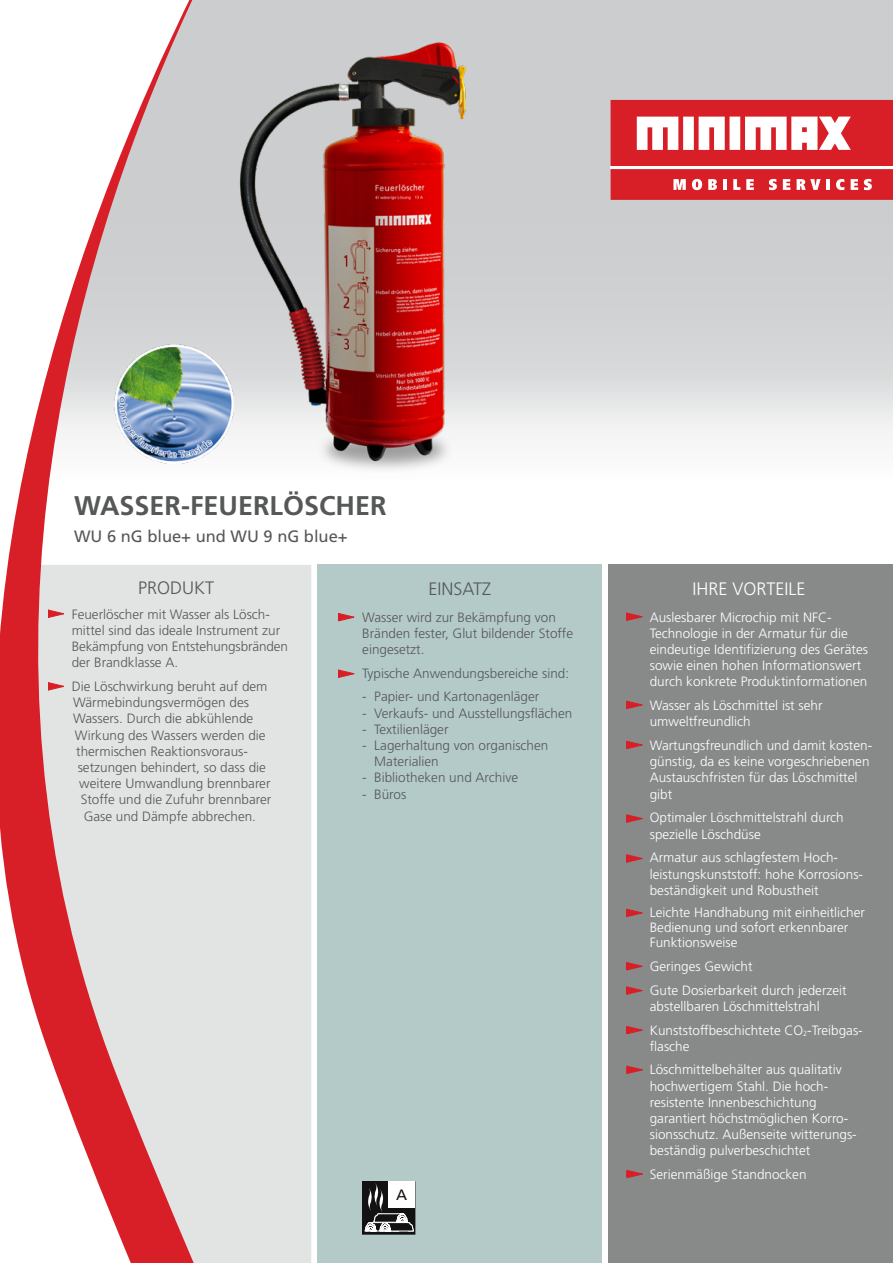
<style>
.page{position:relative;width:893px;height:1263px;background:#fff}
.page>*{position:absolute;margin:0;border:0;box-sizing:border-box;transform-origin:0 0}
.t1{font:700 27px "Frutiger CE";color:#565858}
.t2{font:300 18px "Frutiger CE";color:#565858}
.t3{font:300 18px "Frutiger CE";color:#fff}
.t4{font:16.5px "Frutiger CE";color:#565858}
.t5{font:15px "Frutiger BQ";color:#121212}
.t6{font:300 13.5px/16.2px "Frutiger CE";color:#fff}
.t7{font:300 13.5px/16.2px "Frutiger CE";color:#565858}
</style>
<div class="page">
<div style="left:199px;top:565px;width:112px;height:698px;background:#e2e4e4"></div>
<div style="left:317px;top:565px;width:285px;height:698px;background:#b4cac9"></div>
<svg style="left:338px;top:613px;width:16px;height:8px"></svg>
<div style="left:608px;top:565px;width:285px;height:698px;background:#888a8a"></div>
<svg style="left:626px;top:987px;width:17px;height:7px"></svg>
<svg style="left:611px;top:100px;width:282px;height:66px"></svg>
<div style="left:611px;top:169px;width:282px;height:31px;background:#d81f27"></div>
<svg style="left:673px;top:179px;width:13px;height:11px"></svg>
<svg style="left:692px;top:179px;width:10px;height:11px"></svg>
<svg style="left:708px;top:179px;width:9px;height:11px"></svg>
<hr style="left:723px;top:179px;width:4px;height:11px;background:#fff">
<svg style="left:733px;top:179px;width:7px;height:11px"></svg>
<svg style="left:746px;top:179px;width:8px;height:11px"></svg>
<svg style="left:769px;top:179px;width:8px;height:11px"></svg>
<svg style="left:783px;top:179px;width:7px;height:11px"></svg>
<svg style="left:797px;top:179px;width:24px;height:11px"></svg>
<hr style="left:826px;top:179px;width:4px;height:11px;background:#fff">
<svg style="left:836px;top:179px;width:8px;height:11px"></svg>
<svg style="left:851px;top:179px;width:7px;height:11px"></svg>
<svg style="left:864px;top:179px;width:8px;height:11px"></svg>
<div style="left:362px;top:1181px;width:53px;height:53px;border:1px solid #121212"></div>
<svg style="left:364px;top:1182px;width:51px;height:50px;background:#7e7e7e"></svg>
<svg style="left:0;top:0;width:199px;height:1263px"></svg>
<svg style="left:48px;top:610px;width:16px;height:7px"></svg>
<svg style="left:338px;top:670px;width:16px;height:7px"></svg>
<svg style="left:626px;top:741px;width:17px;height:8px"></svg>
<svg style="left:626px;top:613px;width:17px;height:7px"></svg>
<svg style="left:626px;top:855px;width:17px;height:7px"></svg>
<svg style="left:626px;top:909px;width:17px;height:8px"></svg>
<svg style="left:626px;top:962px;width:17px;height:8px"></svg>
<svg style="left:626px;top:1026px;width:17px;height:8px"></svg>
<img style="left:115px;top:345px;width:77px;height:119px">
<svg style="left:626px;top:815px;width:17px;height:7px"></svg>
<svg style="left:627px;top:1170px;width:16px;height:8px"></svg>
<svg style="left:627px;top:1066px;width:16px;height:7px"></svg>
<svg style="left:626px;top:701px;width:17px;height:8px"></svg>
<img style="left:192px;top:0;width:331px;height:487px">
<h1 class="t1" style="left:74px;top:490px;width:314px">WASSER-FEUERLÖSCHER</h1>
<p class="t4" style="left:74px;top:527px;width:275px">WU 6 nG blue+ und WU 9 nG blue+</p>
<h2 class="t2" style="left:138px;top:577px;width:78px">PRODUKT</h2>
<h2 class="t2" style="left:428px;top:578px;width:64px">EINSATZ</h2>
<h2 class="t3" style="left:692px;top:578px;width:115px">IHRE VORTEILE</h2>
<p class="t7" style="left:72px;top:606px;width:218px">Feuerlöscher mit Wasser als Lösch&shy;mittel sind das ideale Instrument zur<br>Bekämpfung von Entstehungsbränden der Brandklasse A.</p>
<p class="t7" style="left:72px;top:678px;width:197px">Die Löschwirkung beruht auf dem</p>
<p class="t7" style="left:73px;top:694px;width:177px">Wärmebindungsvermögen des</p>
<p class="t7" style="left:73px;top:710px;width:182px">Wassers. Durch die abkühlende</p>
<p class="t7" style="left:75px;top:727px;width:192px">Wirkung des Wassers werden die</p>
<p class="t7" style="left:76px;top:743px;width:172px">thermischen Reaktionsvoraus-</p>
<p class="t7" style="left:78px;top:759px;width:190px">setzungen behindert, so dass die</p>
<p class="t7" style="left:79px;top:775px;width:193px">weitere Umwandlung brennbarer</p>
<p class="t7" style="left:81px;top:791px;width:192px">Stoffe und die Zufuhr brennbarer</p>
<p class="t7" style="left:84px;top:808px;width:174px">Gase und Dämpfe abbrechen.</p>
<p class="t7" style="left:362px;top:609px;width:212px">Wasser wird zur Bekämpfung von<br>Bränden fester, Glut bildender Stoffe eingesetzt.</p>
<p class="t7" style="left:362px;top:665px;width:208px">Typische Anwendungsbereiche sind:</p>
<p class="t7" style="left:362px;top:688px;width:179px">- Papier- und Kartonagenläger</p>
<p class="t7" style="left:362px;top:705px;width:212px">- Verkaufs- und Ausstellungsflächen</p>
<p class="t7" style="left:362px;top:721px;width:88px">- Textilienläger</p>
<p class="t7" style="left:374px;top:737px;width:176px;text-indent:-12px">- Lagerhaltung von organischen<br>Materialien</p>
<p class="t7" style="left:362px;top:769px;width:157px">- Bibliotheken und Archive</p>
<p class="t7" style="left:362px;top:786px;width:46px">- Büros</p>
<p class="t5" style="left:396px;top:1186px;width:12px">A</p>
<p class="t6" style="left:650px;top:609px;width:220px">Auslesbarer Microchip mit NFC-Technologie in der Armatur für die eindeutige Identifizierung des Gerätes sowie einen hohen Informationswert durch konkrete Produktinformationen</p>
<p class="t6" style="left:650px;top:697px;width:174px">Wasser als Löschmittel ist sehr umweltfreundlich</p>
<p class="t6" style="left:650px;top:737px;width:224px">Wartungsfreundlich und damit kosten&shy;günstig, da es keine vorgeschriebenen<br>Austauschfristen für das Löschmittel gibt</p>
<p class="t6" style="left:650px;top:809px;width:195px">Optimaler Löschmittelstrahl durch spezielle Löschdüse</p>
<p class="t6" style="left:650px;top:849px;width:215px">Armatur aus schlagfestem Hoch&shy;leistungskunststoff: hohe Korrosions&shy;beständigkeit und Robustheit</p>
<p class="t6" style="left:650px;top:905px;width:217px;line-height:15px">Leichte Handhabung mit einheitlicher<br>Bedienung und sofort erkennbarer<br>Funktionsweise</p>
<p class="t6" style="left:650px;top:954px;width:199px;line-height:23.7px">Geringes Gewicht<br>Gute Dosierbarkeit durch jederzeit</p>
<p class="t6" style="left:650px;top:994px;width:215px;line-height:23.7px">abstellbaren Löschmittelstrahl<br>Kunststoffbeschichtete CO<sub>2</sub>-Treibgas-</p>
<p class="t6" style="left:650px;top:1034px;width:193px;line-height:23.7px">flasche<br>Löschmittelbehälter aus qualitativ</p>
<p class="t6" style="left:650px;top:1078px;width:207px">hochwertigem Stahl. Die hoch&shy;resistente Innenbeschichtung garantiert höchstmöglichen Korro&shy;sionsschutz. Außenseite witterungs&shy;beständig pulverbeschichtet</p>
<p class="t6" style="left:650px;top:1166px;width:158px">Serienmäßige Standnocken</p>
</div>
